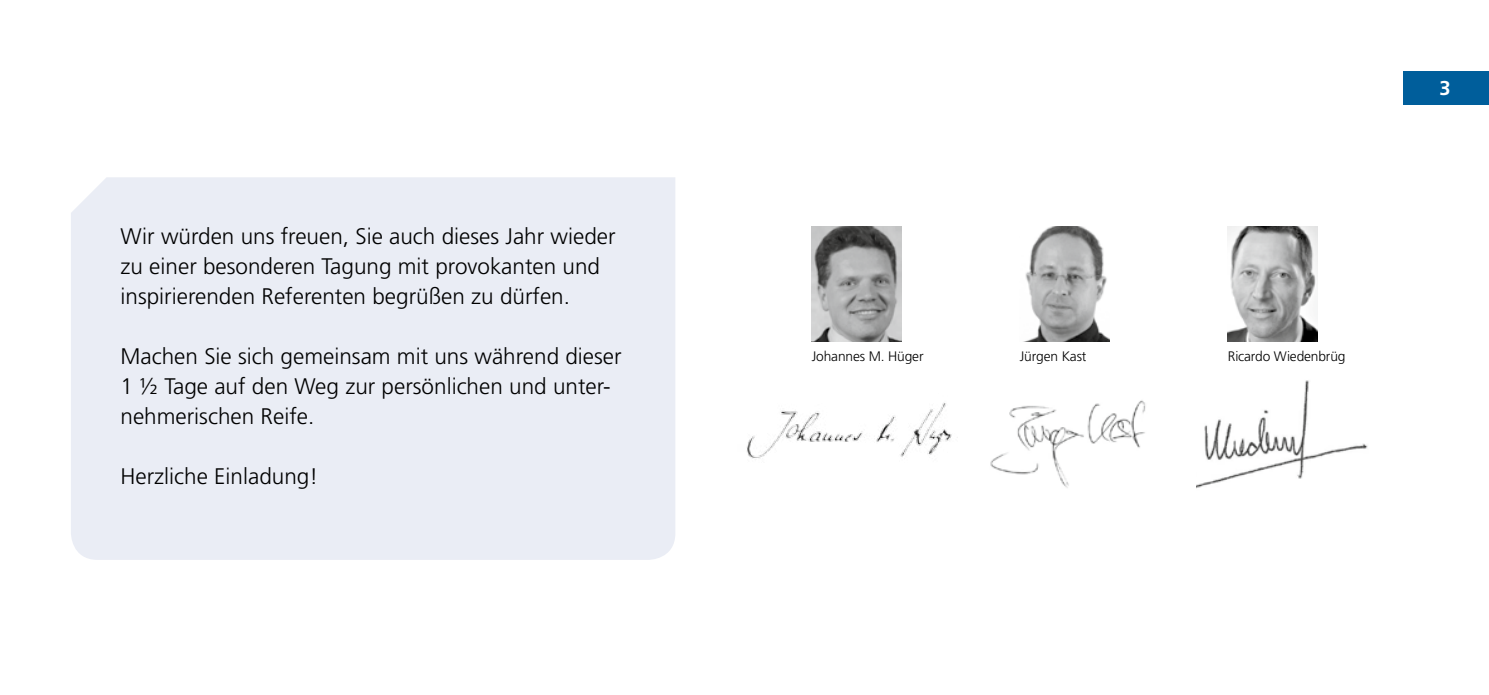
<style>
.page{position:relative;width:1489px;height:695px;background:#fff}
.page>*{position:absolute;margin:0;border:0;box-sizing:border-box;transform-origin:0 0}
.t1{font:300 22.5px/30px "Frutiger LT Std";color:#000}
.t2{font:700 20px "Frutiger LT Std";color:#fff}
.t3{font:300 13.75px "Frutiger LT Std";letter-spacing:-.01em;color:#000}
</style>
<div class="page">
<img style="left:1025px;top:227px;width:84px;height:114px">
<img style="left:747px;top:403px;width:205px;height:56px">
<img style="left:811px;top:227px;width:90px;height:114px">
<img style="left:990px;top:400px;width:156px;height:88px">
<div style="left:71px;top:177px;width:604px;height:382px;background:#eaedf5"></div>
<img style="left:1196px;top:380px;width:172px;height:109px">
<img style="left:1227px;top:227px;width:89px;height:114px">
<div style="left:1403px;top:71px;width:85px;height:34px;background:#005e9b"></div>
<p class="t1" style="left:120px;top:221px;width:496px">Wir würden uns freuen, Sie auch dieses Jahr wieder zu einer besonderen Tagung mit provokanten und inspirierenden Referenten begrüßen zu dürfen.</p>
<p class="t1" style="left:120px;top:341px;width:502px">Machen Sie sich gemeinsam mit uns während dieser<br>1 ½ Tage auf den Weg zur persönlichen und unter&shy;nehmerischen Reife.</p>
<p class="t1" style="left:120px;top:461px;width:199px">Herzliche Einladung!</p>
<p class="t3" style="left:811px;top:348px;width:113px">Johannes M. Hüger</p>
<p class="t3" style="left:1019px;top:348px;width:68px">Jürgen Kast</p>
<p class="t2" style="left:1439px;top:77px;width:13px">3</p>
<p class="t3" style="left:1227px;top:348px;width:119px">Ricardo Wiedenbrüg</p>
</div>
